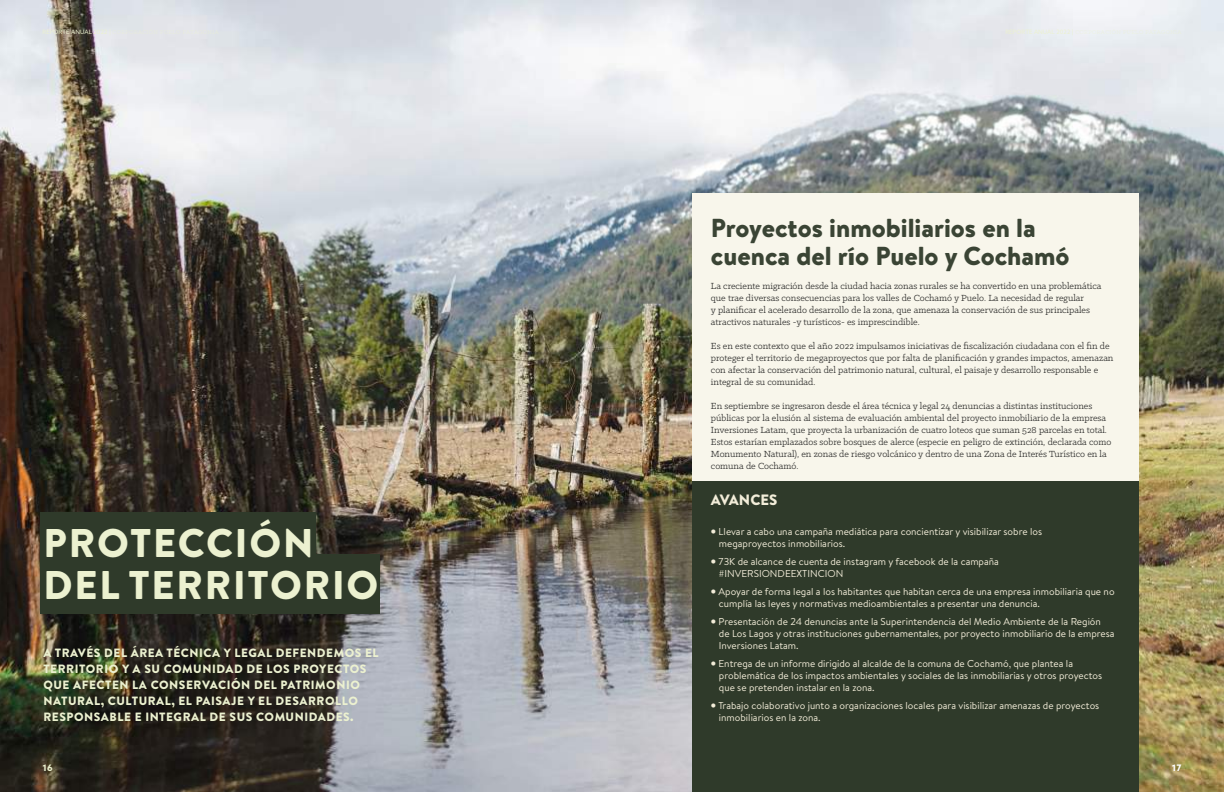
<style>
.page{position:relative;width:1224px;height:792px;background:#fff}
.page>*{position:absolute;margin:0;border:0;box-sizing:border-box;transform-origin:0 0}
.t1{font:900 40px/42px "Brandon Text";letter-spacing:.045em;color:#ecf1d0}
.t2{font:900 26px/28px "Brandon Text";color:#3a4434}
.t3{font:900 15px "Brandon Text";color:#f3edd9}
.t4{font:900 12px/16px "Brandon Text";letter-spacing:.045em;color:#ecf1d0}
.t5{font:10px/12px "Klinic Slab";color:#272726}
.t6{font:10px/12px "Brandon Text";color:#f3edd9}
.t7{font:700 9px "Azo Sans";color:#ecf1d0}
.t8{font:700 9px "Azo Sans";color:#fff}
.s1{font-family:"Museo Sans 900"}
</style>
<div class="page">
<img style="left:0;top:0;width:1224px;height:792px">
<div style="left:40px;top:512px;width:276px;height:60px;background:#2f3a2a"></div>
<div style="left:40px;top:554px;width:340px;height:60px;background:#2f3a2a"></div>
<div style="left:692px;top:481px;width:447px;height:311px;background:#2f3a2a"></div>
<div style="left:692px;top:193px;width:447px;height:288px;background:#f8f6eb"></div>
<h1 class="t1" style="left:44px;top:522px;width:336px">PROTECCIÓN<br>DEL TERRITORIO</h1>
<p class="t4" style="left:43px;top:645px;width:337px">A TRAVÉS DEL ÁREA TÉCNICA Y LEGAL DEFENDEMOS EL TERRITORIO Y A SU COMUNIDAD DE LOS PROYECTOS QUE AFECTEN LA CONSERVACIÓN DEL PATRIMONIO NATURAL, CULTURAL, EL PAISAJE Y EL DESARROLLO RESPONSABLE E INTEGRAL DE SUS COMUNIDADES.</p>
<h2 class="t2" style="left:711px;top:214px;width:360px">Proyectos inmobiliarios en la cuenca del río Puelo y Cochamó</h2>
<p class="t5" style="left:711px;top:280px;width:392px">La creciente migración desde la ciudad hacia zonas rurales se ha convertido en una problemática que trae diversas consecuencias para los valles de Cochamó y Puelo. La necesidad de regular<br>y planificar el acelerado desarrollo de la zona, que amenaza la conservación de sus principales atractivos naturales -y turísticos- es imprescindible.</p>
<p class="t5" style="left:711px;top:340px;width:404px">Es en este contexto que el año 2022 impulsamos iniciativas de fiscalización ciudadana con el fin de proteger el territorio de megaproyectos que por falta de planificación y grandes impactos, amenazan con afectar la conservación del patrimonio natural, cultural, el paisaje y desarrollo responsable e integral de su comunidad.</p>
<p class="t5" style="left:711px;top:400px;width:402px">En septiembre se ingresaron desde el área técnica y legal 24 denuncias a distintas instituciones públicas por la elusión al sistema de evaluación ambiental del proyecto inmobiliario de la empresa Inversiones Latam, que proyecta la urbanización de cuatro loteos que suman 528 parcelas en total.<br>Estos estarían emplazados sobre bosques de alerce (especie en peligro de extinción, declarada como Monumento Natural), en zonas de riesgo volcánico y dentro de una Zona de Interés Turístico en la comuna de Cochamó.</p>
<h3 class="t3" style="left:711px;top:489px;width:68px">AVANCES</h3>
<p class="t6" style="left:719px;top:525px;width:325px;text-indent:-8px"><span class="s1">∞</span> Llevar a cabo una campaña mediática para concientizar y visibilizar sobre los megaproyectos inmobiliarios.</p>
<p class="t6" style="left:719px;top:555px;width:281px;text-indent:-8px"><span class="s1">∞</span> 73K de alcance de cuenta de instagram y facebook de la campaña #INVERSIONDEEXTINCION</p>
<p class="t6" style="left:719px;top:585px;width:397px;text-indent:-8px"><span class="s1">∞</span> Apoyar de forma legal a los habitantes que habitan cerca de una empresa inmobiliaria que no cumplía las leyes y normativas medioambientales a presentar una denuncia.</p>
<p class="t6" style="left:719px;top:615px;width:397px;text-indent:-8px"><span class="s1">∞</span> Presentación de 24 denuncias ante la Superintendencia del Medio Ambiente de la Región<br>de Los Lagos y otras instituciones gubernamentales, por proyecto inmobiliario de la empresa<br>Inversiones Latam.</p>
<p class="t6" style="left:719px;top:657px;width:385px;text-indent:-8px"><span class="s1">∞</span> Entrega de un informe dirigido al alcalde de la comuna de Cochamó, que plantea la problemática de los impactos ambientales y sociales de las inmobiliarias y otros proyectos que se pretenden instalar en la zona.</p>
<p class="t6" style="left:719px;top:699px;width:382px;text-indent:-8px"><span class="s1">∞</span> Trabajo colaborativo junto a organizaciones locales para visibilizar amenazas de proyectos inmobiliarios en la zona.</p>
<p class="t7" style="left:43px;top:762px;width:12px">16</p>
<p class="t8" style="left:1172px;top:762px;width:11px">17</p>
</div>
